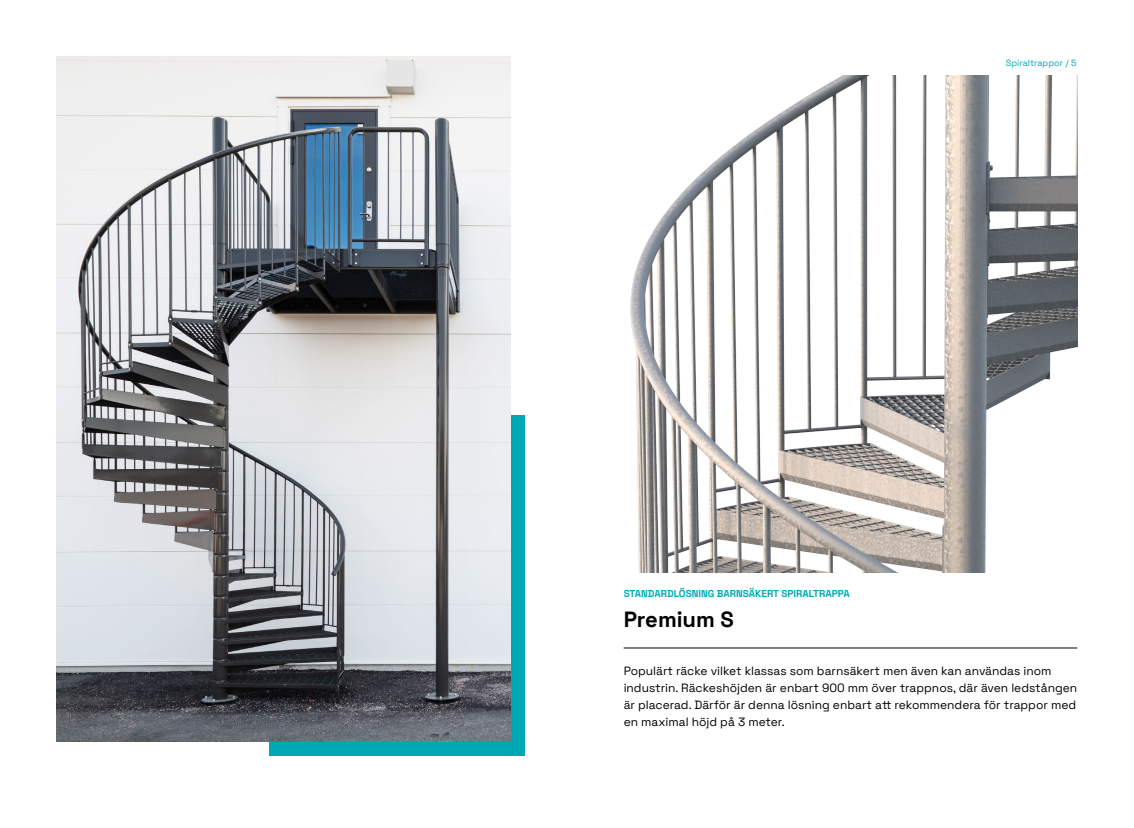
<style>
.page{position:relative;width:1134px;height:828px;background:#fff}
.page>*{position:absolute;margin:0;border:0;box-sizing:border-box;transform-origin:0 0}
.t1{font:300 22px "Space Grotesk";color:#000}
.t2{font:300 12px/17px "Space Grotesk";color:#000}
.t3{font:300 10px "Space Grotesk";color:#00a8b5}
.t4{font:300 9px "Space Grotesk";color:#00a8b5}
</style>
<div class="page">
<div style="left:269px;top:416px;width:255px;height:340px;background:#00a8b5"></div>
<img style="left:57px;top:57px;width:453px;height:684px">
<hr style="left:624px;top:648px;width:453px;height:1px;background:#000">
<img style="left:630px;top:75px;width:447px;height:498px">
<p class="t4" style="left:1006px;top:56px;width:72px">Spiraltrappor / 5</p>
<p class="t3" style="left:624px;top:586px;width:228px">STANDARDLÖSNING BARNSÄKERT SPIRALTRAPPA</p>
<h1 class="t1" style="left:624px;top:603px;width:112px">Premium S</h1>
<p class="t2" style="left:624px;top:661px;width:455px">Populärt räcke vilket klassas som barnsäkert men även kan användas inom industrin. Räckeshöjden är enbart 900 mm över trappnos, där även ledstången är placerad. Därför är denna lösning enbart att rekommendera för trappor med en maximal höjd på 3 meter.</p>
</div>
